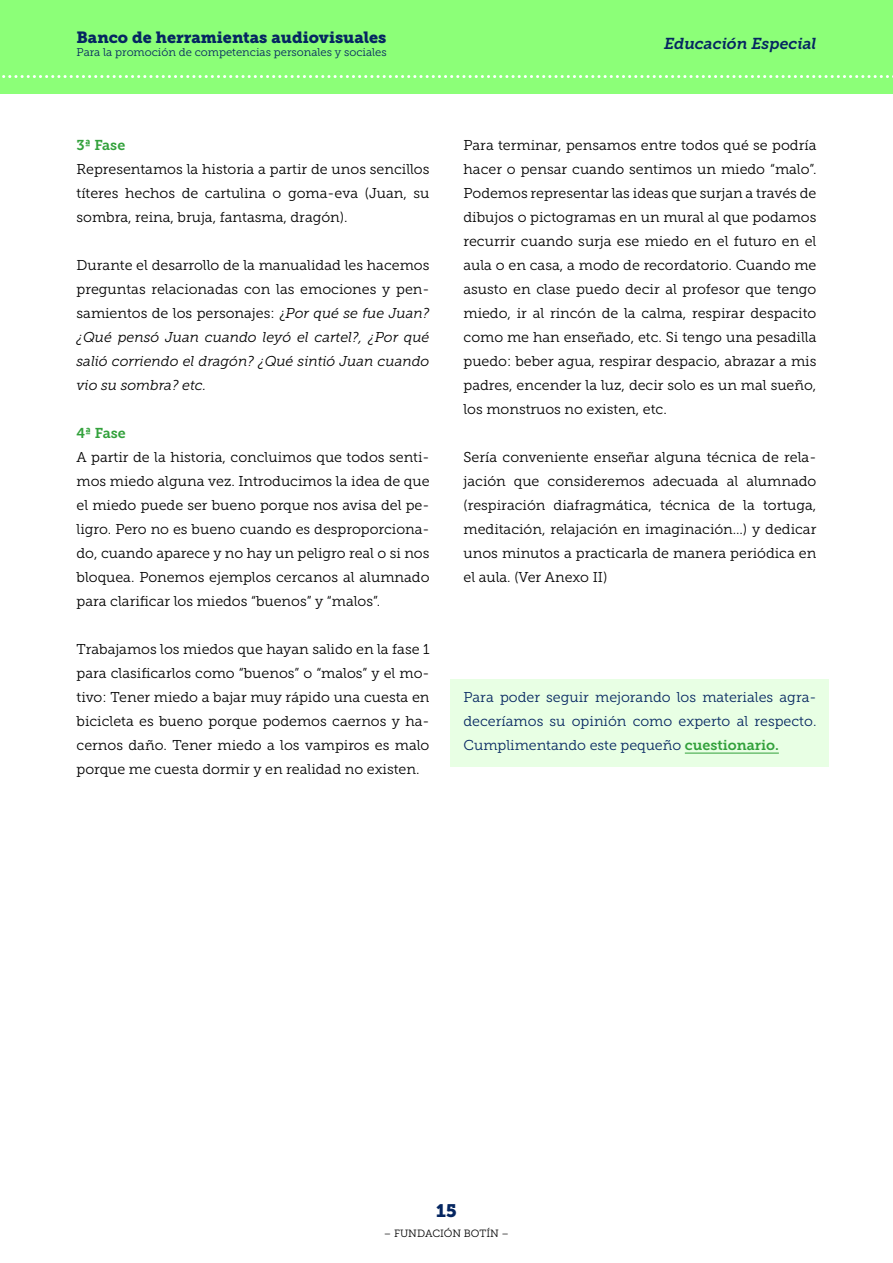
<style>
.page{position:relative;width:893px;height:1263px;background:#fff}
.page>*{position:absolute;margin:0;border:0;box-sizing:border-box;transform-origin:0 0}
.t1{font:18px "Museo Slab 900";color:#052661}
.t2{font:16.2px "Museo Slab 900";color:#052661}
.t3{font:italic 15.75px "Museo Slab 700";color:#052661}
.t4{font:14.25px/24px "Museo Slab 300";color:#000;text-align:justify}
.t5{font:italic 14.25px/24px "Museo Slab 300";color:#000;text-align:justify}
.t6{font:14.25px/24px "Museo Slab 300";color:#052661;text-align:justify}
.t7{font:14.25px "Museo Slab 700";color:#32a13b}
.t8{font:11.25px "Museo Slab 300";color:#052661}
.t9{font:10.5px "Museo Slab 300";color:#000}
.s1{font-style:normal}
.s2{font-family:"Museo Slab 700";color:#32a13b}
</style>
<div class="page">
<div style="left:0;top:0;width:893px;height:94px;background:#8cff78"></div>
<svg style="left:2px;top:75px;width:891px;height:3px"></svg>
<div style="left:451px;top:679px;width:378px;height:87px;background:#e8ffe4"></div>
<hr style="left:685px;top:753px;width:94px;height:1px;background:#32a13b">
<p class="t2" style="left:77px;top:28px;width:311px">Banco de herramientas audiovisuales</p>
<p class="t8" style="left:77px;top:46px;width:312px">Para la promoción de competencias personales y sociales</p>
<p class="t7" style="left:77px;top:137px;width:50px">3ª Fase</p>
<p class="t4" style="left:77px;top:157px;width:354px">Representamos la historia a partir de unos sencillos títeres hechos de cartulina o goma-eva (Juan, su sombra, reina, bruja, fantasma, dragón).</p>
<p class="t5" style="left:77px;top:253px;width:354px"><span class="s1">Durante el desarrollo de la manualidad les hacemos preguntas relacionadas con las emociones y pen&shy;samientos de los personajes: ¿</span>Por qué se fue Juan? ¿Qué pensó Juan cuando leyó el cartel?, ¿Por qué salió corriendo el dragón? ¿Qué sintió Juan cuando vio su sombra? etc.</p>
<p class="t7" style="left:77px;top:425px;width:51px">4ª Fase</p>
<p class="t4" style="left:77px;top:445px;width:354px">A partir de la historia, concluimos que todos senti&shy;mos miedo alguna vez. Introducimos la idea de que el miedo puede ser bueno porque nos avisa del pe&shy;ligro. Pero no es bueno cuando es desproporciona&shy;do, cuando aparece y no hay un peligro real o si nos bloquea. Ponemos ejemplos cercanos al alumnado para clarificar los miedos “buenos” y “malos”.</p>
<p class="t4" style="left:77px;top:637px;width:354px">Trabajamos los miedos que hayan salido en la fase 1 para clasificarlos como “buenos” o “malos” y el mo&shy;tivo: Tener miedo a bajar muy rápido una cuesta en bicicleta es bueno porque podemos caernos y ha&shy;cernos daño. Tener miedo a los vampiros es malo porque me cuesta dormir y en realidad no existen.</p>
<p class="t3" style="left:664px;top:34px;width:154px">Educación Especial</p>
<p class="t4" style="left:463px;top:133px;width:354px">Para terminar, pensamos entre todos qué se podría hacer o pensar cuando sentimos un miedo “malo”.<br>Podemos representar las ideas que surjan a través de dibujos o pictogramas en un mural al que podamos recurrir cuando surja ese miedo en el futuro en el aula o en casa, a modo de recordatorio. Cuando me asusto en clase puedo decir al profesor que tengo miedo, ir al rincón de la calma, respirar despacito como me han enseñado, etc. Si tengo una pesadilla puedo: beber agua, respirar despacio, abrazar a mis padres, encender la luz, decir solo es un mal sueño, los monstruos no existen, etc.</p>
<p class="t4" style="left:463px;top:445px;width:354px">Sería conveniente enseñar alguna técnica de rela&shy;jación que consideremos adecuada al alumnado (respiración diafragmática, técnica de la tortuga, meditación, relajación en imaginación…) y dedicar unos minutos a practicarla de manera periódica en el aula. (Ver Anexo II)</p>
<p class="t6" style="left:463px;top:685px;width:354px">Para poder seguir mejorando los materiales agra&shy;deceríamos su opinión como experto al respecto.<br>Cumplimentando este pequeño <span class="s2">cuestionario.</span></p>
<p class="t1" style="left:436px;top:1201px;width:22px">15</p>
<p class="t9" style="left:384px;top:1227px;width:127px">– FUNDACIÓN BOTÍN –</p>
</div>
